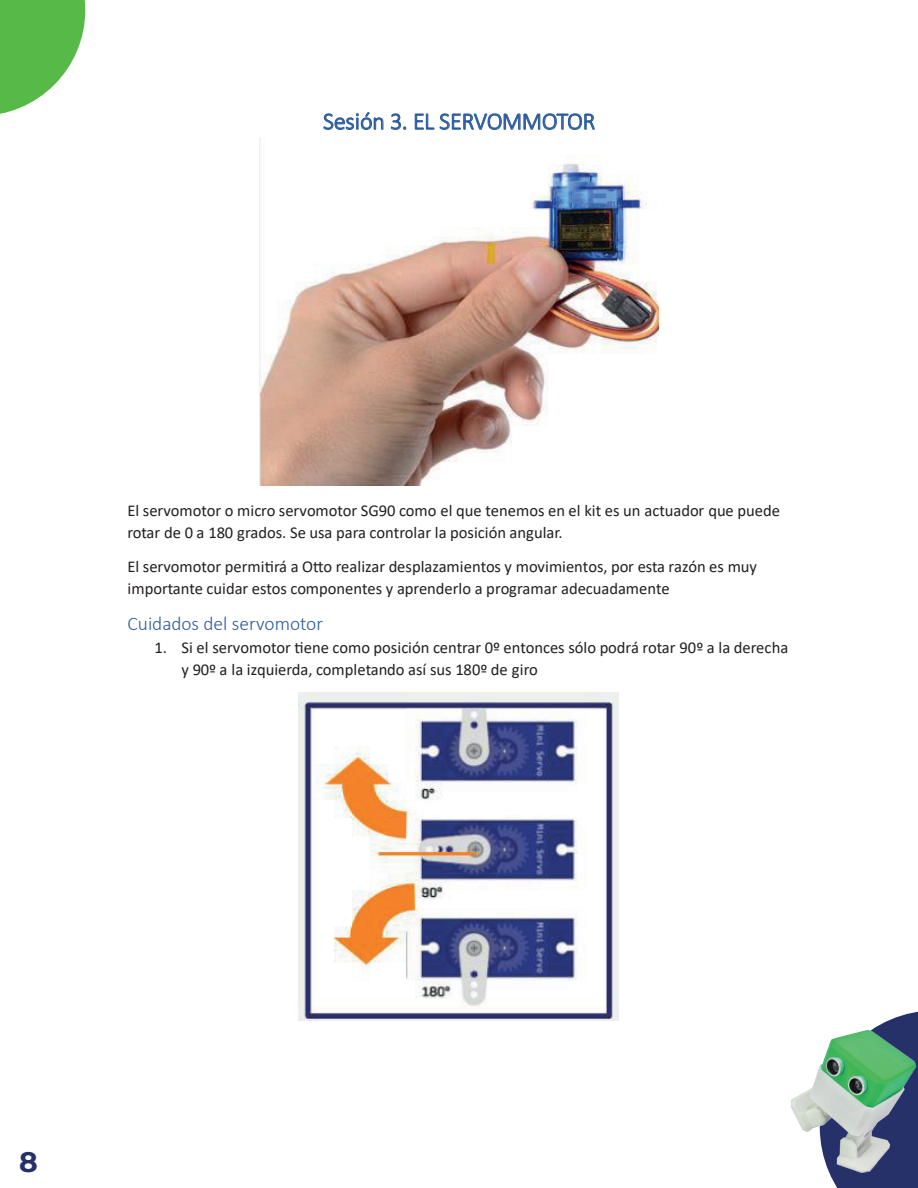
<style>
.page{position:relative;width:918px;height:1188px;background:#fff}
.page>*{position:absolute;margin:0;border:0;box-sizing:border-box;transform-origin:0 0}
.t1{font:700 28.2px "Montserrat";color:#263069}
.t2{font:300 24.15px "Calibri";letter-spacing:-.015em;color:#2c5c9d}
.t3{font:300 19.5px "Calibri";color:#2c5c9d}
.t4{font:16.5px/21.9px "Calibri";letter-spacing:-.005em;color:#231f20}
</style>
<div class="page">
<svg style="left:323px;top:112px;width:61px;height:18px"></svg>
<svg style="left:391px;top:113px;width:16px;height:17px"></svg>
<svg style="left:414px;top:113px;width:181px;height:17px"></svg>
<img style="left:260px;top:162px;width:398px;height:324px">
<img style="left:298px;top:692px;width:321px;height:329px">
<svg style="left:0;top:0;width:85px;height:114px"></svg>
<svg style="left:830px;top:1011px;width:88px;height:177px"></svg>
<img style="left:790px;top:1028px;width:128px;height:147px">
<h2 class="t2" style="left:323px;top:106px;width:274px">Sesión 3. EL SERVOMMOTOR</h2>
<p class="t4" style="left:127px;top:500px;width:654px">El servomotor o micro servomotor SG90 como el que tenemos en el kit es un actuador que puede rotar de 0 a 180 grados. Se usa para controlar la posición angular.</p>
<p class="t4" style="left:127px;top:555px;width:631px">El servomotor permitirá a Otto realizar desplazamientos y movimientos, por esta razón es muy importante cuidar estos componentes y aprenderlo a programar adecuadamente</p>
<p class="t3" style="left:127px;top:611px;width:197px">Cuidados del servomotor</p>
<p class="t4" style="left:182px;top:636px;width:608px;text-indent:-27px">1. Si el servomotor tiene como posición centrar 0º entonces sólo podrá rotar 90º a la derecha y 90º a la izquierda, completando así sus 180º de giro</p>
<h1 class="t1" style="left:19px;top:1141px;width:20px">8</h1>
</div>
